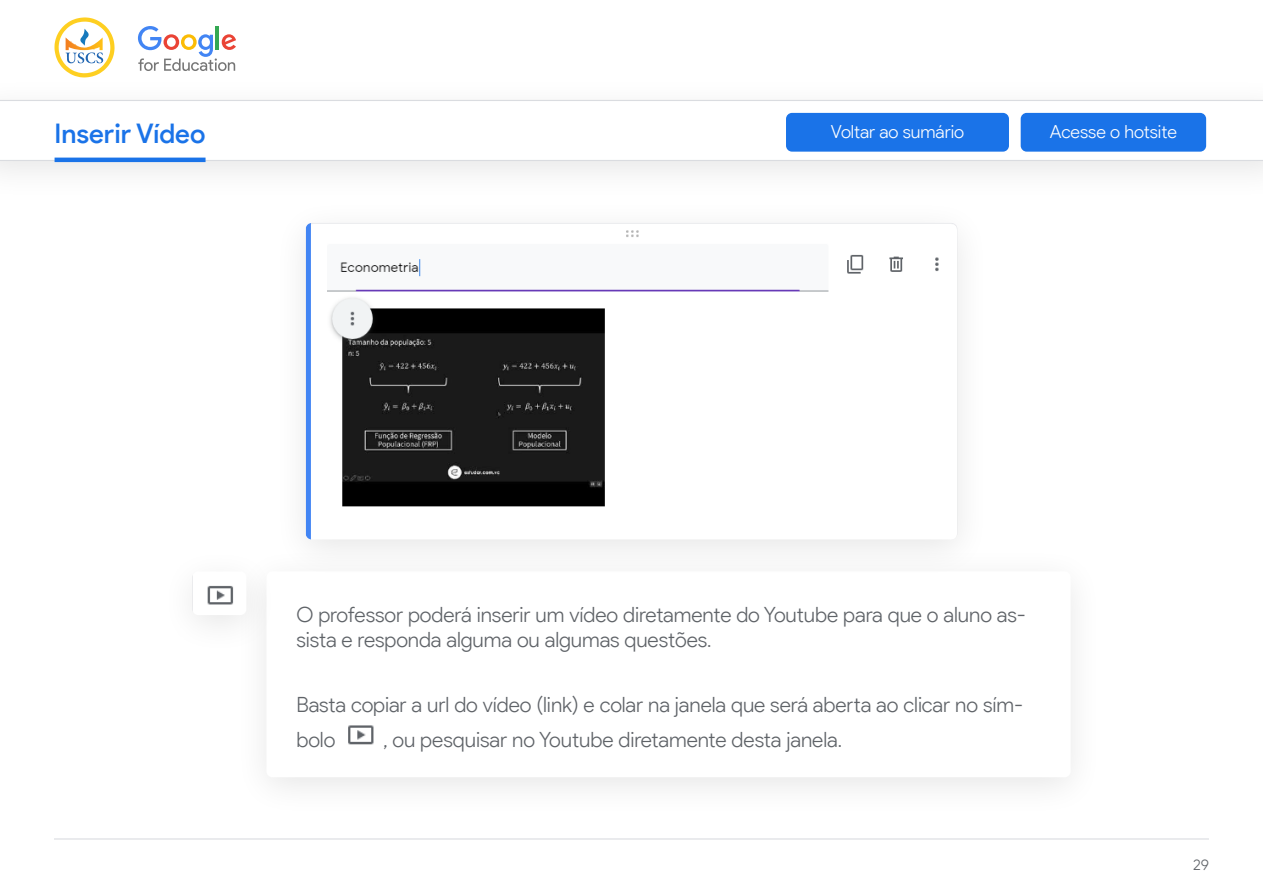
<style>
.page{position:relative;width:1263px;height:893px;background:#fff}
.page>*{position:absolute;margin:0;border:0;box-sizing:border-box;transform-origin:0 0}
.t1{font:500 27px "Product Sans";color:#1a73e8}
.t2{font:300 21px/25.2px "Product Sans";color:#5f6368}
.t3{font:300 18px "Product Sans";letter-spacing:-.005em;color:#fff}
.t4{font:300 15px "Product Sans";color:#5f6368}
</style>
<div class="page">
<svg style="left:138px;top:26px;width:98px;height:45px"></svg>
<svg style="left:54px;top:17px;width:61px;height:57px"></svg>
<div style="left:0;top:74px;width:1263px;height:128px;background:#fbfbfb"></div>
<svg style="left:0;top:100px;width:1263px;height:61px"></svg>
<hr style="left:54px;top:838px;width:1155px;height:1px;background:#dadce0">
<div style="left:786px;top:113px;width:223px;height:39px;background:#1a73e8;border-radius:6px"></div>
<div style="left:1021px;top:113px;width:185px;height:39px;background:#1a73e8;border-radius:6px"></div>
<hr style="left:55px;top:158px;width:151px;height:4px;background:#1a73e8">
<div style="left:233px;top:545px;width:871px;height:273px;background:#fbfbfb"></div>
<div style="left:266px;top:571px;width:804px;height:206px;background:#fff;border-radius:6px"></div>
<img style="left:348px;top:725px;width:26px;height:20px">
<div style="left:272px;top:197px;width:719px;height:384px;background:#fbfbfb"></div>
<img style="left:306px;top:223px;width:651px;height:316px">
<img style="left:192px;top:575px;width:41px;height:37px">
<p class="t1" style="left:55px;top:117px;width:152px">Inserir Vídeo</p>
<p class="t3" style="left:831px;top:120px;width:135px">Voltar ao sumário</p>
<p class="t3" style="left:1050px;top:120px;width:128px">Acesse o hotsite</p>
<p class="t2" style="left:296px;top:601px;width:731px">O professor poderá inserir um vídeo diretamente do Youtube para que o aluno as&shy;sista e responda alguma ou algumas questões.</p>
<p class="t2" style="left:296px;top:687px;width:728px;line-height:35.1px">Basta copiar a url do vídeo (link) e colar na janela que será aberta ao clicar no sím&shy;bolo</p>
<p class="t2" style="left:383px;top:727px;width:460px">, ou pesquisar no Youtube diretamente desta janela.</p>
<p class="t4" style="left:1193px;top:856px;width:17px">29</p>
</div>
